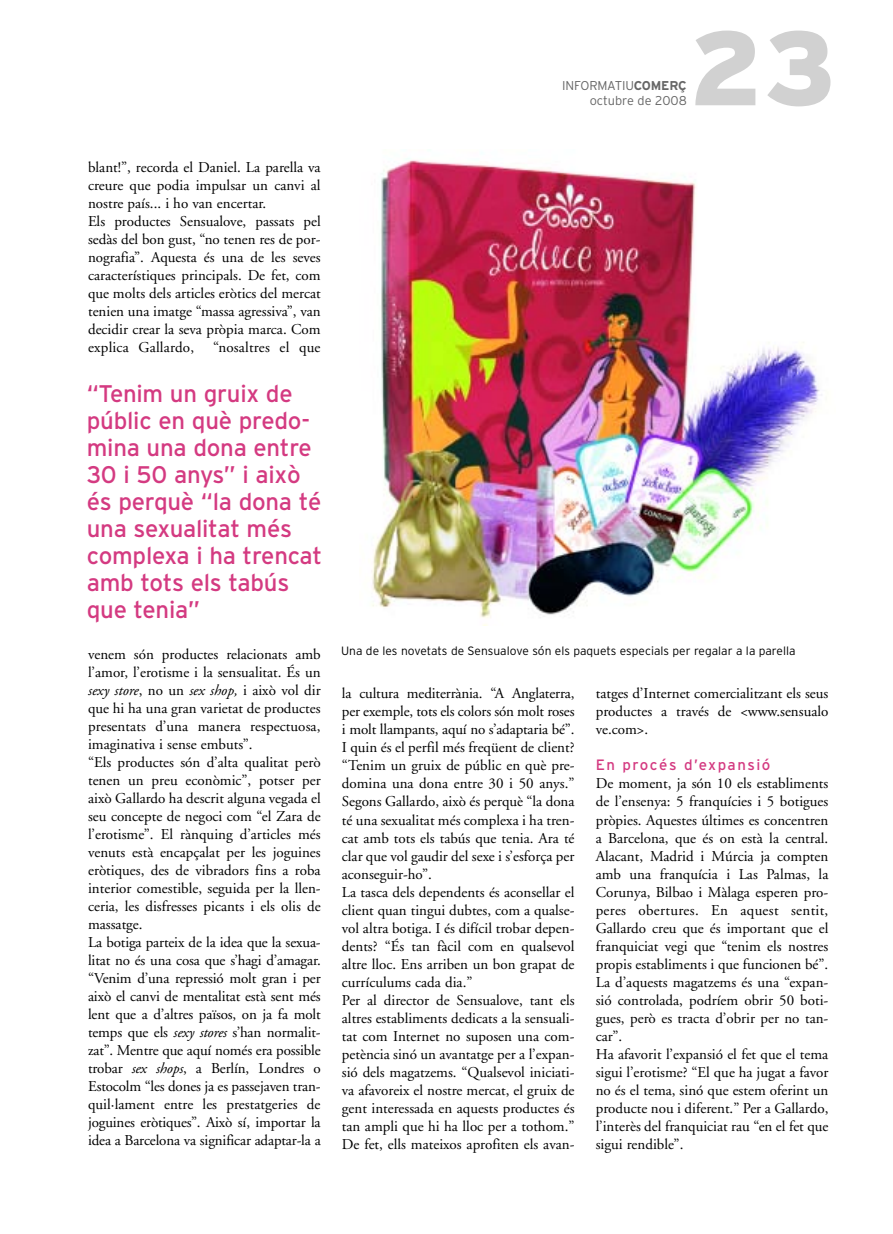
<style>
.page{position:relative;width:893px;height:1234px;background:#fff}
.page>*{position:absolute;margin:0;border:0;box-sizing:border-box;transform-origin:0 0}
.t1{font:900 105px "Interstate";color:#d1d1d1}
.t2{font:24px/27px "Interstate";letter-spacing:-.01em;color:#d43a81}
.t3{font:15px/18px "Adobe Garamond";color:#000}
.t4{font:15px "Interstate";letter-spacing:.1em;color:#d43a81}
.t5{font:300 12.75px/15.3px "Interstate";letter-spacing:-.015em;color:#666;text-align:right}
.t6{font:300 12px "Interstate";color:#000}
.s1{font-weight:700}
.s2{font-style:italic}
</style>
<div class="page">
<img style="left:372px;top:158px;width:450px;height:467px">
<p class="t5" style="left:562px;top:78px;width:126px">INFORMATIU<span class="s1">COMERÇ </span>octubre de 2008</p>
<h1 class="t1" style="left:690px;top:8px;width:147px">23</h1>
<p class="t3" style="left:88px;top:160px;width:234px">blant!”, recorda el Daniel. La parella va creure que podia impulsar un canvi al nostre país... i ho van encertar.<br>Els productes Sensualove, passats pel sedàs del bon gust, “no tenen res de por&shy;nografia”. Aquesta és una de les seves característiques principals. De fet, com que molts dels articles eròtics del mercat tenien una imatge “massa agressiva”, van decidir crear la seva pròpia marca. Com explica Gallardo,</p>
<p class="t3" style="left:213px;top:340px;width:109px">“nosaltres el que</p>
<h2 class="t2" style="left:87px;top:380px;width:237px">“Tenim un gruix de públic en què predo&shy;mina una dona entre<br>30 i 50 anys” i això és perquè “la dona té una sexualitat més complexa i ha trencat amb tots els tabús que tenia”</h2>
<p class="t3" style="left:88px;top:646px;width:234px">venem són productes relacionats amb l’amor, l’erotisme i la sensualitat. És un <span class="s2">sexy store</span>, no un <span class="s2">sex shop,</span> i això vol dir que hi ha una gran varietat de productes presentats d’una manera respectuosa, imaginativa i sense embuts”.<br>“Els productes són d’alta qualitat però tenen un preu econòmic”, potser per això Gallardo ha descrit alguna vegada el seu concepte de negoci com “el Zara de l’erotisme”. El rànquing d’articles més venuts està encapçalat per les joguines eròtiques, des de vibradors fins a roba interior comestible, seguida per la llen&shy;ceria, les disfresses picants i els olis de massatge.<br>La botiga parteix de la idea que la sexua&shy;litat no és una cosa que s’hagi d’amagar. “Venim d’una repressió molt gran i per això el canvi de mentalitat està sent més lent que a d’altres països, on ja fa molt temps que els <span class="s2">sexy stores</span> s’han normalit&shy;zat”. Mentre que aquí només era possible trobar <span class="s2">sex shops</span>, a Berlín, Londres o Estocolm “les dones ja es passejaven tran&shy;quil·lament entre les prestatgeries de joguines eròtiques”. Això sí, importar la idea a Barcelona va significar adaptar-la a</p>
<p class="t6" style="left:341px;top:643px;width:456px">Una de les novetats de Sensualove són els paquets especials per regalar a la parella</p>
<p class="t3" style="left:342px;top:685px;width:234px">la cultura mediterrània. “A Anglaterra, per exemple, tots els colors són molt roses i molt llampants, aquí no s’adaptaria bé”.<br>I quin és el perfil més freqüent de client? “Tenim un gruix de públic en què pre&shy;domina una dona entre 30 i 50 anys.” Segons Gallardo, això és perquè “la dona té una sexualitat més complexa i ha tren&shy;cat amb tots els tabús que tenia. Ara té clar que vol gaudir del sexe i s’esforça per aconseguir-ho”.<br>La tasca dels dependents és aconsellar el client quan tingui dubtes, com a qualse&shy;vol altra botiga. I és difícil trobar depen&shy;dents? “És tan fàcil com en qualsevol altre lloc. Ens arriben un bon grapat de currículums cada dia.”<br>Per al director de Sensualove, tant els altres establiments dedicats a la sensuali&shy;tat com Internet no suposen una com&shy;petència sinó un avantatge per a l’expan&shy;sió dels magatzems. “Qualsevol iniciati&shy;va afavoreix el nostre mercat, el gruix de gent interessada en aquests productes és tan ampli que hi ha lloc per a tothom.” De fet, ells mateixos aprofiten els avan-</p>
<p class="t3" style="left:596px;top:685px;width:234px;text-align:justify">tatges d’Internet comercialitzant els seus productes a través de &lt;www.sensualo ve.com&gt;.</p>
<p class="t4" style="left:596px;top:756px;width:176px">En procés d’expansió</p>
<p class="t3" style="left:596px;top:775px;width:234px">De moment, ja són 10 els establiments de l’ensenya: 5 franquícies i 5 botigues pròpies. Aquestes últimes es concentren a Barcelona, que és on està la central.<br>Alacant, Madrid i Múrcia ja compten amb una franquícia i Las Palmas, la Corunya, Bilbao i Màlaga esperen pro&shy;peres obertures. En aquest sentit, Gallardo creu que és important que el franquiciat vegi que “tenim els nostres propis establiments i que funcionen bé”.<br>La d’aquests magatzems és una “expan&shy;sió controlada, podríem obrir 50 boti&shy;gues, però es tracta d’obrir per no tan&shy;car”.<br>Ha afavorit l’expansió el fet que el tema sigui l’erotisme? “El que ha jugat a favor no és el tema, sinó que estem oferint un producte nou i diferent.” Per a Gallardo, l’interès del franquiciat rau “en el fet que sigui rendible”.</p>
</div>
